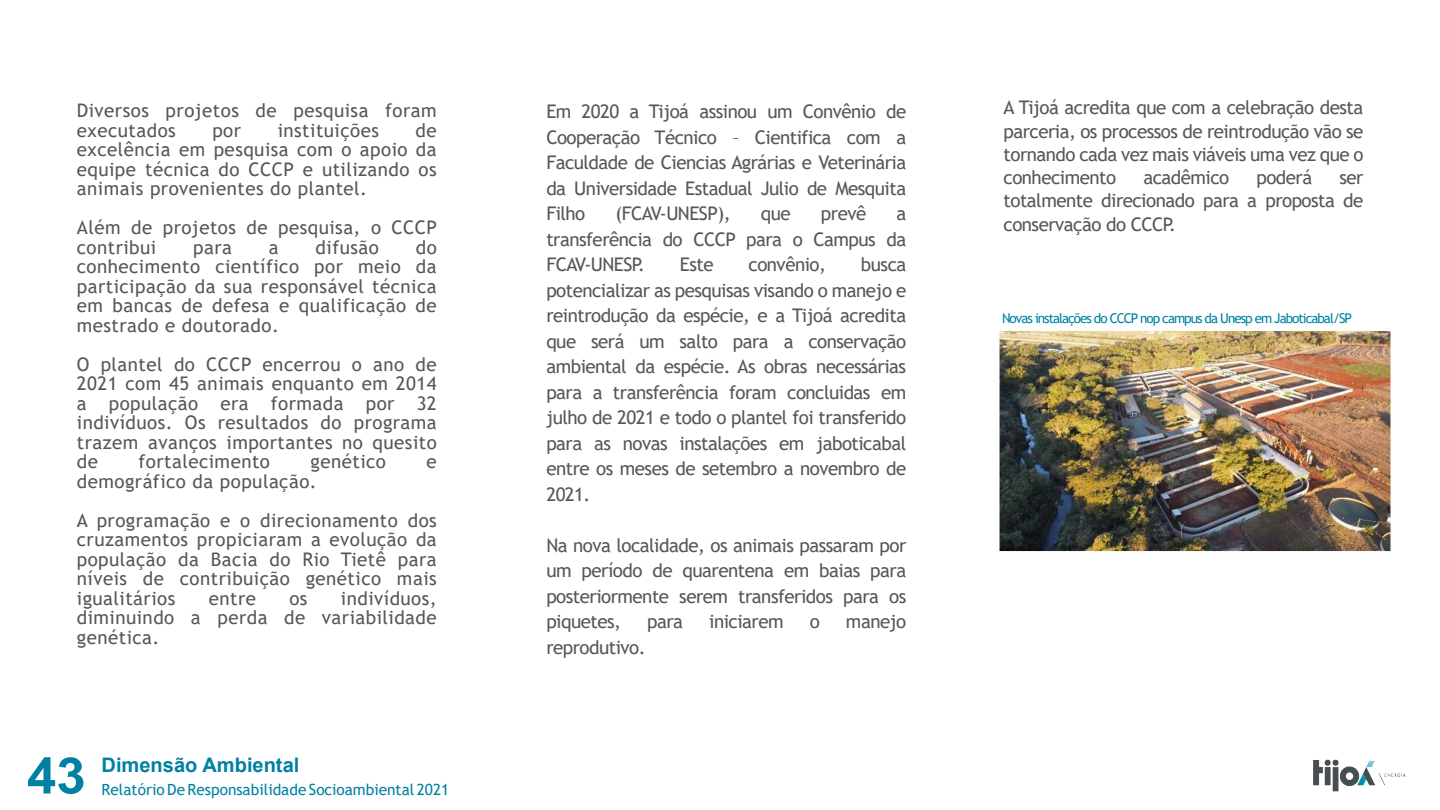
<style>
.page{position:relative;width:1440px;height:810px;background:#fff}
.page>*{position:absolute;margin:0;border:0;box-sizing:border-box;transform-origin:0 0}
.t1{font:700 50.4px "Arial";color:#0080a3;scale:1.05 1}
.t2{font:700 20.02px "Arial";color:#0080a3}
.t3{font:18.75px/19.5px "Trebuchet MS";letter-spacing:.025em;color:#575756;text-align:justify}
.t4{font:18.75px "Trebuchet MS";letter-spacing:-.025em;color:#575756}
.t5{font:15.45px "Trebuchet MS";color:#0080a3}
.t6{font:13.5px "Trebuchet MS";letter-spacing:-.075em;color:#0082a5}
</style>
<div class="page">
<img style="left:1313px;top:759px;width:92px;height:32px">
<img style="left:999px;top:330px;width:392px;height:222px">
<p class="t3" style="left:77px;top:101px;width:361px">Diversos projetos de pesquisa foram executados</p>
<p class="t3" style="left:77px;top:120px;width:361px;text-indent:339px">de excelência em pesquisa com o apoio da equipe técnica do CCCP e utilizando os animais provenientes do plantel.</p>
<p class="t3" style="left:77px;top:218px;width:362px">Além de projetos de pesquisa, o CCCP contribui</p>
<p class="t3" style="left:212px;top:120px;width:30px">por</p>
<p class="t3" style="left:278px;top:120px;width:103px">instituições</p>
<p class="t3" style="left:77px;top:237px;width:361px;text-indent:339px">do conhecimento científico por meio da participação da sua responsável técnica em bancas de defesa e qualificação de mestrado e doutorado.</p>
<p class="t3" style="left:77px;top:354px;width:361px">O plantel do CCCP encerrou o ano de 2021 com 45 animais enquanto em 2014 a população era formada por 32 indivíduos. Os resultados do programa trazem avanços importantes no quesito de</p>
<p class="t3" style="left:193px;top:237px;width:40px">para</p>
<p class="t3" style="left:269px;top:237px;width:11px">a</p>
<p class="t3" style="left:316px;top:237px;width:65px">difusão</p>
<p class="t3" style="left:138px;top:452px;width:133px">fortalecimento</p>
<p class="t3" style="left:311px;top:452px;width:77px">genético</p>
<p class="t3" style="left:427px;top:452px;width:12px">e</p>
<p class="t3" style="left:77px;top:461px;width:361px;line-height:39px">demográfico da população.<br>A programação e o direcionamento dos</p>
<p class="t3" style="left:77px;top:530px;width:361px">cruzamentos propiciaram a evolução da população da Bacia do Rio Tietê para níveis de contribuição genético mais igualitários</p>
<p class="t3" style="left:77px;top:588px;width:361px;text-indent:264px">indivíduos, diminuindo a perda de variabilidade genética.</p>
<p class="t3" style="left:209px;top:588px;width:49px">entre</p>
<p class="t3" style="left:289px;top:588px;width:20px">os</p>
<h1 class="t1" style="left:27px;top:740px;width:57px">43</h1>
<p class="t2" style="left:102px;top:751px;width:199px">Dimensão Ambiental</p>
<p class="t5" style="left:102px;top:779px;width:349px">Relatório De Responsabilidade Socioambiental 2021</p>
<p class="t3" style="left:546px;top:99px;width:361px;line-height:25.5px">Em 2020 a Tijoá assinou um Convênio de Cooperação Técnico – Cientifica com a Faculdade de Ciencias Agrárias e Veterinária da Universidade Estadual Julio de Mesquita Filho</p>
<p class="t4" style="left:616px;top:202px;width:117px">(FCAV-UNESP),</p>
<p class="t3" style="left:761px;top:204px;width:31px">que</p>
<p class="t3" style="left:821px;top:204px;width:47px">prevê</p>
<p class="t3" style="left:546px;top:201px;width:361px;line-height:25.5px;text-indent:350px">a transferência do CCCP para o Campus da FCAV-UNESP.</p>
<p class="t3" style="left:680px;top:255px;width:35px">Este</p>
<p class="t4" style="left:749px;top:253px;width:79px">convênio,</p>
<p class="t3" style="left:546px;top:252px;width:361px;line-height:25.5px;text-indent:315px">busca potencializar as pesquisas visando o manejo e reintrodução da espécie, e a Tijoá acredita que será um salto para a conservação ambiental da espécie. As obras necessárias para a transferência foram concluidas em julho de 2021 e todo o plantel foi transferido para as novas instalações em jaboticabal entre os meses de setembro a novembro de 2021.</p>
<p class="t3" style="left:546px;top:532px;width:361px;line-height:25.5px">Na nova localidade, os animais passaram por um período de quarentena em baias para posteriormente serem transferidos para os piquetes,</p>
<p class="t3" style="left:647px;top:612px;width:37px">para</p>
<p class="t4" style="left:709px;top:610px;width:76px">iniciarem</p>
<p class="t3" style="left:810px;top:612px;width:12px">o</p>
<p class="t3" style="left:846px;top:612px;width:62px">manejo</p>
<p class="t4" style="left:546px;top:635px;width:101px">reprodutivo.</p>
<p class="t3" style="left:1004px;top:96px;width:361px;line-height:23.2px">A Tijoá acredita que com a celebração desta parceria, os processos de reintrodução vão se tornando cada vez mais viáveis uma vez que o conhecimento</p>
<p class="t4" style="left:1143px;top:166px;width:87px">acadêmico</p>
<p class="t3" style="left:1256px;top:168px;width:57px">poderá</p>
<p class="t3" style="left:1004px;top:166px;width:361px;line-height:23.2px;text-indent:336px">ser totalmente direcionado para a proposta de conservação do CCCP.</p>
<p class="t6" style="left:1002px;top:310px;width:352px">Novas instalações do CCCP nop campus da Unesp em Jaboticabal/SP</p>
</div>
